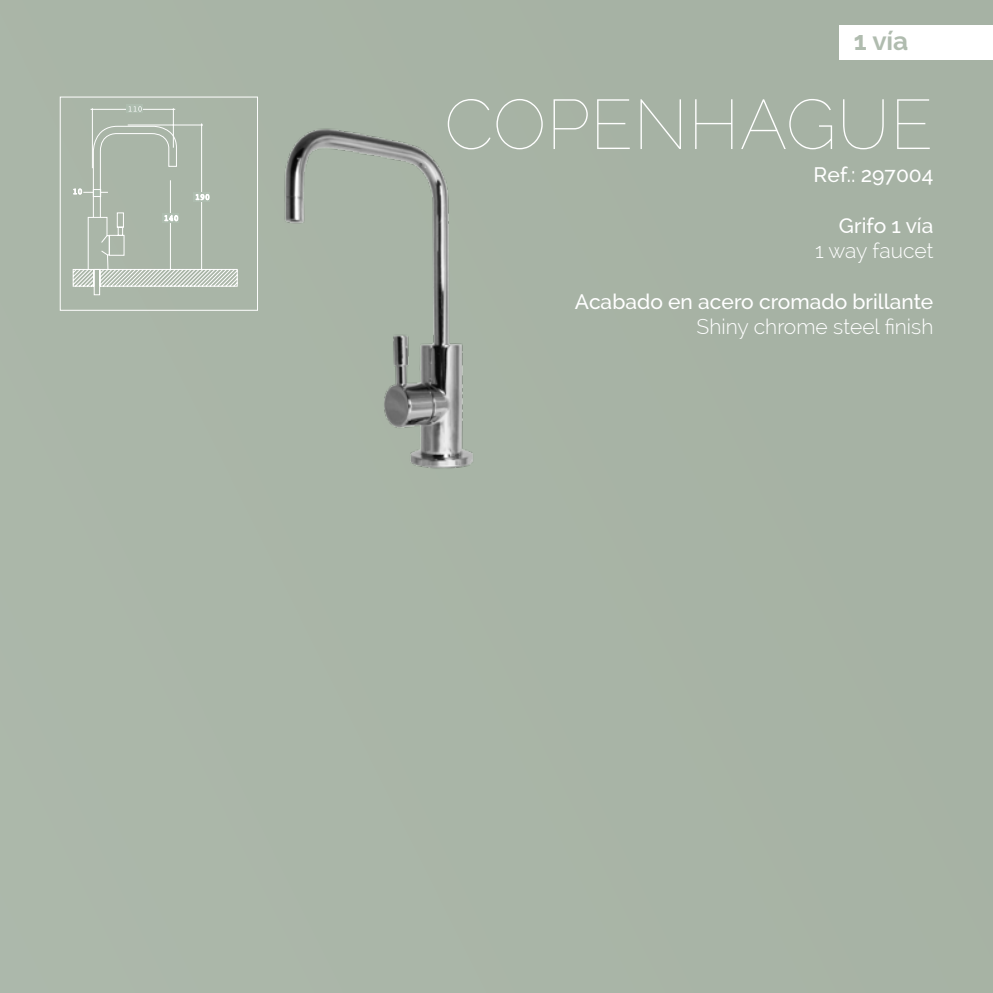
<style>
.page{position:relative;width:993px;height:993px;background:#fff}
.page>*{position:absolute;margin:0;border:0;box-sizing:border-box;transform-origin:0 0}
.t1{font:100 70px "Raleway";color:#fff}
.t2{font:700 26.25px "Raleway";color:#b0bcaf}
.t3{font:500 21px "Raleway";color:#fff}
.t4{font:300 21px "Raleway";color:#fff}
</style>
<div class="page">
<div style="left:0;top:0;width:992px;height:992px;background:#a8b4a6"></div>
<div style="left:838px;top:25px;width:154px;height:35px;background:#fff"></div>
<img style="left:243px;top:96px;width:230px;height:373px">
<div style="left:60px;top:97px;width:198px;height:213px;border:1px solid #fff"></div>
<div style="left:126px;top:104px;width:17px;height:8px;background:#adbcae"></div>
<svg style="left:72px;top:106px;width:166px;height:189px"></svg>
<p class="t2" style="left:853px;top:26px;width:56px">1 vía</p>
<h1 class="t1" style="left:444px;top:83px;width:490px">COPENHAGUE</h1>
<p class="t3" style="left:813px;top:162px;width:121px">Ref.: 297004</p>
<p class="t3" style="left:838px;top:214px;width:96px">Grifo 1 vía</p>
<p class="t4" style="left:814px;top:239px;width:120px">1 way faucet</p>
<p class="t3" style="left:574px;top:289px;width:360px">Acabado en acero cromado brillante</p>
<p class="t4" style="left:696px;top:314px;width:238px">Shiny chrome steel finish</p>
</div>
